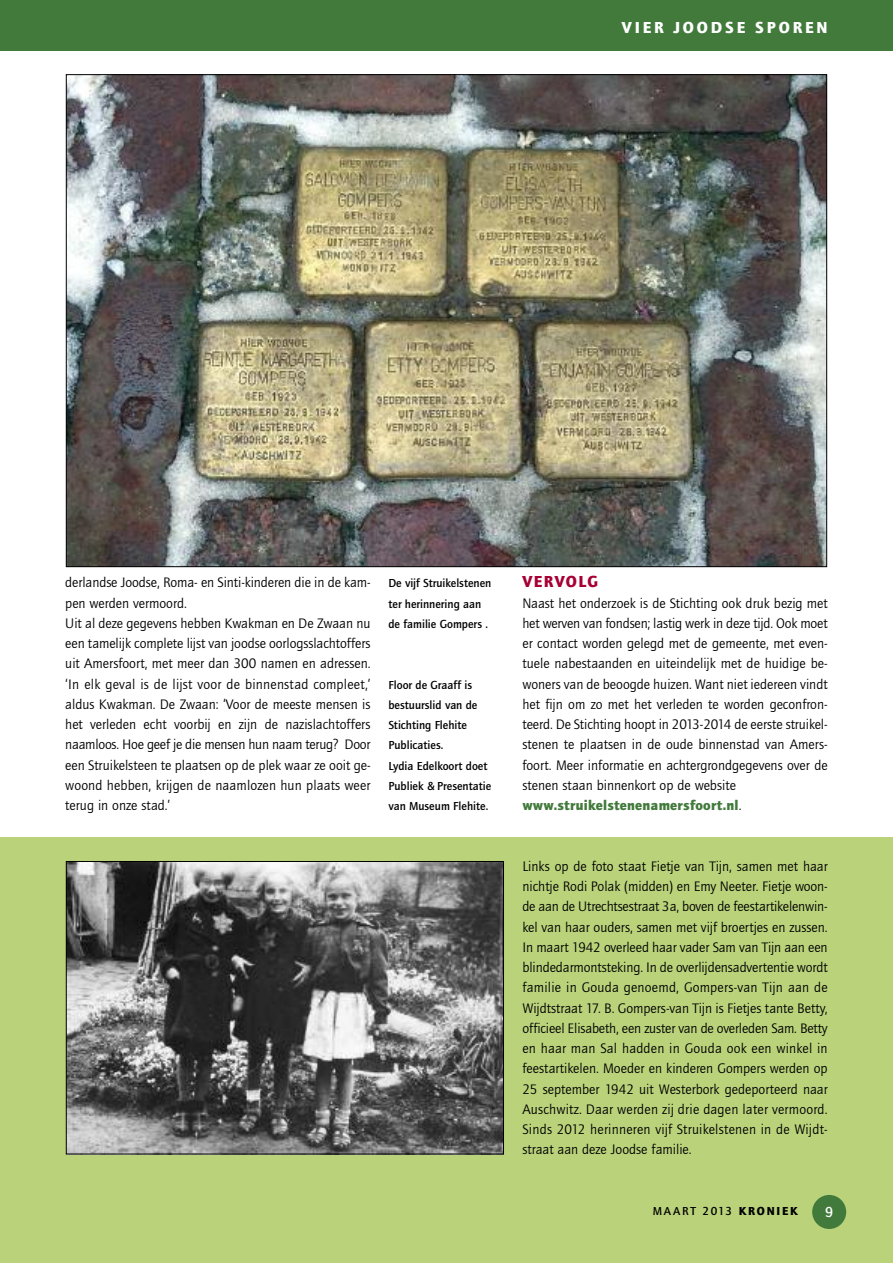
<style>
.page{position:relative;width:893px;height:1263px;background:#fff}
.page>*{position:absolute;margin:0;border:0;box-sizing:border-box;transform-origin:0 0}
.t1{font:900 16.5px "Quay Sans EF";letter-spacing:.175em;color:#fff}
.t2{font:900 16.5px "Quay Sans EF";letter-spacing:.085em;color:#a70034}
.t3{font:500 15px "Quay Sans";color:#fff}
.t4{font:14.25px/20.2px "Quay Sans";color:#000;text-align:justify}
.t5{font:900 14.25px "Quay Sans EF";letter-spacing:.02em;color:#427a3c}
.t6{font:500 12px/20.2px "Quay Sans";color:#000}
.t7{font:500 12px "Quay Sans";letter-spacing:.135em;color:#000}
.s1{font-family:"Quay Sans";font-weight:400;color:#000}
.s2{font-family:"Quay Sans EF";font-weight:900}
</style>
<div class="page">
<div style="left:0;top:838px;width:893px;height:425px;background:#bad37b"></div>
<div style="left:812px;top:1195px;width:34px;height:34px;background:#427a3c;border-radius:50%"></div>
<img style="left:68px;top:76px;width:757px;height:489px">
<img style="left:68px;top:863px;width:434px;height:289px">
<div style="left:66px;top:861px;width:438px;height:293px;border:1px solid #000"></div>
<div style="left:0;top:0;width:893px;height:51px;background:#427a3c"></div>
<p class="t1" style="left:622px;top:18px;width:207px">VIER JOODSE SPOREN</p>
<p class="t4" style="left:65px;top:572px;width:307px;text-align:left">derlandse Joodse, Roma- en Sinti-kinderen die in de kam&shy;pen werden vermoord.<br>Uit al deze gegevens hebben Kwakman en De Zwaan nu een tamelijk complete lijst van joodse oorlogsslachtoffers uit Amersfoort, met meer dan 300 namen en adressen. ‘In elk geval is de lijst voor de binnenstad compleet,’ aldus Kwakman. De Zwaan: ‘Voor de meeste mensen is het verleden echt voorbij en zijn de nazislachtoffers naamloos. Hoe geef je die mensen hun naam terug? Door een Struikelsteen te plaatsen op de plek waar ze ooit ge&shy;woond hebben, krijgen de naamlozen hun plaats weer terug in onze stad.’</p>
<p class="t2" style="left:522px;top:572px;width:77px">VERVOLG</p>
<p class="t6" style="left:388px;top:573px;width:104px">De vijf Struikelstenen ter herinnering aan de familie Gompers .</p>
<p class="t4" style="left:522px;top:592px;width:307px">Naast het onderzoek is de Stichting ook druk bezig met het werven van fondsen; lastig werk in deze tijd. Ook moet er contact worden gelegd met de gemeente, met even&shy;tuele nabestaanden en uiteindelijk met de huidige be&shy;woners van de beoogde huizen. Want niet iedereen vindt het fijn om zo met het verleden te worden geconfron&shy;teerd. De Stichting hoopt in 2013-2014 de eerste struikel&shy;stenen te plaatsen in de oude binnenstad van Amers&shy;foort. Meer informatie en achtergrondgegevens over de stenen staan binnenkort op de website</p>
<p class="t5" style="left:522px;top:797px;width:221px">www.struikelstenenamersfoort.nl<span class="s1">.</span></p>
<p class="t6" style="left:388px;top:674px;width:104px">Floor de Graaff is bestuurslid van de<br>Stichting Flehite<br>Publicaties.<br>Lydia Edelkoort doet<br>Publiek &amp; Presentatie van Museum Flehite.</p>
<p class="t4" style="left:522px;top:856px;width:307px">Links op de foto staat Fietje van Tijn, samen met haar nichtje Rodi Polak (midden) en Emy Neeter. Fietje woon&shy;de aan de Utrechtsestraat 3a, boven de feestartikelenwin&shy;kel van haar ouders, samen met vijf broertjes en zussen.<br>In maart 1942 overleed haar vader Sam van Tijn aan een blindedarmontsteking. In de overlijdensadvertentie wordt familie in Gouda genoemd, Gompers-van Tijn aan de Wijdtstraat 17. B. Gompers-van Tijn is Fietjes tante Betty, officieel Elisabeth, een zuster van de overleden Sam. Betty en haar man Sal hadden in Gouda ook een winkel in feestartikelen. Moeder en kinderen Gompers werden op 25 september 1942 uit Westerbork gedeporteerd naar Auschwitz. Daar werden zij drie dagen later vermoord.<br>Sinds 2012 herinneren vijf Struikelstenen in de Wijdt&shy;straat aan deze Joodse familie.</p>
<p class="t7" style="left:653px;top:1204px;width:147px">MAART 2013 <span class="s2">KRONIEK</span></p>
<p class="t3" style="left:825px;top:1203px;width:10px">9</p>
</div>
